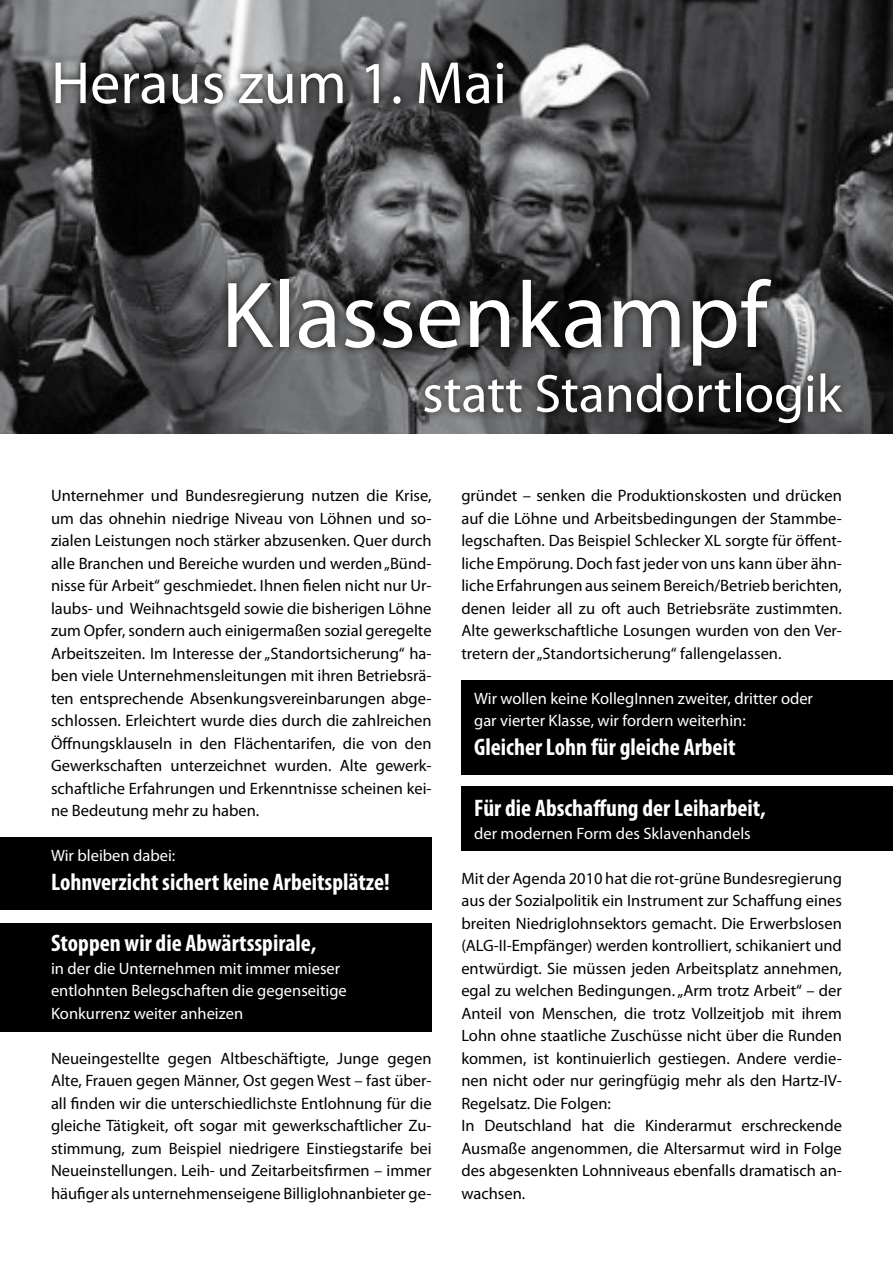
<style>
.page{position:relative;width:893px;height:1263px;background:#fff}
.page>*{position:absolute;margin:0;border:0;box-sizing:border-box;transform-origin:0 0}
.t1{font:94.5px "Myriad Pro";color:#fff}
.t2{font:60px "Myriad Pro";color:#fff}
.t3{font:54px "Myriad Pro";color:#fff}
.t4{font:700 condensed 24px "Myriad Pro";color:#fff}
.t5{font:16.5px/22.5px "Myriad Pro";color:#000;text-align:justify}
.t6{font:16.5px/22.5px "Myriad Pro";color:#fff}
</style>
<div class="page">
<div style="left:461px;top:786px;width:432px;height:64px;background:#000"></div>
<div style="left:461px;top:680px;width:432px;height:95px;background:#000"></div>
<div style="left:0;top:923px;width:432px;height:108px;background:#000"></div>
<div style="left:0;top:837px;width:432px;height:72px;background:#000"></div>
<img style="left:0;top:0;width:893px;height:434px">
<div style="left:219px;top:270px;width:674px;height:192px;background:#000;opacity:.75"></div>
<div style="left:46px;top:53px;width:687px;height:142px;background:#000;opacity:.75"></div>
<h2 class="t2" style="left:51px;top:46px;width:457px">Heraus zum 1. Mai</h2>
<h1 class="t1" style="left:221px;top:257px;width:548px">Klassenkampf</h1>
<h3 class="t3" style="left:422px;top:360px;width:421px">statt Standortlogik</h3>
<p class="t5" style="left:51px;top:484px;width:382px">Unternehmer und Bundesregierung nutzen die Krise, um das ohnehin niedrige Niveau von Löhnen und so&shy;zialen Leistungen noch stärker abzusenken. Quer durch alle Branchen und Bereiche wurden und werden „Bünd&shy;nisse für Arbeit“ geschmiedet. Ihnen fielen nicht nur Ur&shy;laubs- und Weihnachtsgeld sowie die bisherigen Löhne zum Opfer, sondern auch einigermaßen sozial geregelte Arbeitszeiten. Im Interesse der „Standortsicherung“ ha&shy;ben viele Unternehmensleitungen mit ihren Betriebsrä&shy;ten entsprechende Absenkungsvereinbarungen abge&shy;schlossen. Erleichtert wurde dies durch die zahlreichen Öffnungsklauseln in den Flächentarifen, die von den Gewerkschaften unterzeichnet wurden. Alte gewerk&shy;schaftliche Erfahrungen und Erkenntnisse scheinen kei&shy;ne Bedeutung mehr zu haben.</p>
<p class="t6" style="left:51px;top:844px;width:126px">Wir bleiben dabei:</p>
<h3 class="t4" style="left:51px;top:867px;width:340px">Lohnverzicht sichert keine Arbeitsplätze!</h3>
<h3 class="t4" style="left:51px;top:928px;width:267px">Stoppen wir die Abwärtsspirale,</h3>
<p class="t6" style="left:51px;top:957px;width:297px">in der die Unternehmen mit immer mieser entlohnten Belegschaften die gegenseitige<br>Konkurrenz weiter anheizen</p>
<p class="t5" style="left:51px;top:1047px;width:382px">Neueingestellte gegen Altbeschäftigte, Junge gegen Alte, Frauen gegen Männer, Ost gegen West – fast über&shy;all finden wir die unterschiedlichste Entlohnung für die gleiche Tätigkeit, oft sogar mit gewerkschaftlicher Zu&shy;stimmung, zum Beispiel niedrigere Einstiegstarife bei Neueinstellungen. Leih- und Zeitarbeitsfirmen – immer häufiger als unternehmenseigene Billiglohnanbieter ge-</p>
<p class="t5" style="left:461px;top:484px;width:382px">gründet – senken die Produktionskosten und drücken auf die Löhne und Arbeitsbedingungen der Stammbe&shy;legschaften. Das Beispiel Schlecker XL sorgte für öffent&shy;liche Empörung. Doch fast jeder von uns kann über ähn&shy;liche Erfahrungen aus seinem Bereich/Betrieb berichten, denen leider all zu oft auch Betriebsräte zustimmten.<br>Alte gewerkschaftliche Losungen wurden von den Ver&shy;tretern der „Standortsicherung“ fallengelassen.</p>
<p class="t6" style="left:474px;top:687px;width:340px">Wir wollen keine KollegInnen zweiter, dritter oder gar vierter Klasse, wir fordern weiterhin:</p>
<h3 class="t4" style="left:474px;top:732px;width:263px">Gleicher Lohn für gleiche Arbeit</h3>
<h3 class="t4" style="left:474px;top:793px;width:293px">Für die Abschaffung der Leiharbeit,</h3>
<p class="t6" style="left:474px;top:822px;width:278px">der modernen Form des Sklavenhandels</p>
<p class="t5" style="left:461px;top:867px;width:382px;text-align:left">Mit der Agenda 2010 hat die rot-grüne Bundesregierung aus der Sozialpolitik ein Instrument zur Schaffung eines breiten Niedriglohnsektors gemacht. Die Erwerbslosen (ALG-II-Empfänger) werden kontrolliert, schikaniert und entwürdigt. Sie müssen jeden Arbeitsplatz annehmen, egal zu welchen Bedingungen. „Arm trotz Arbeit“ – der Anteil von Menschen, die trotz Vollzeitjob mit ihrem Lohn ohne staatliche Zuschüsse nicht über die Runden kommen, ist kontinuierlich gestiegen. Andere verdie&shy;nen nicht oder nur geringfügig mehr als den Hartz-IV-Regelsatz. Die Folgen:<br>In Deutschland hat die Kinderarmut erschreckende Ausmaße angenommen, die Altersarmut wird in Folge des abgesenkten Lohnniveaus ebenfalls dramatisch an&shy;wachsen.</p>
</div>
